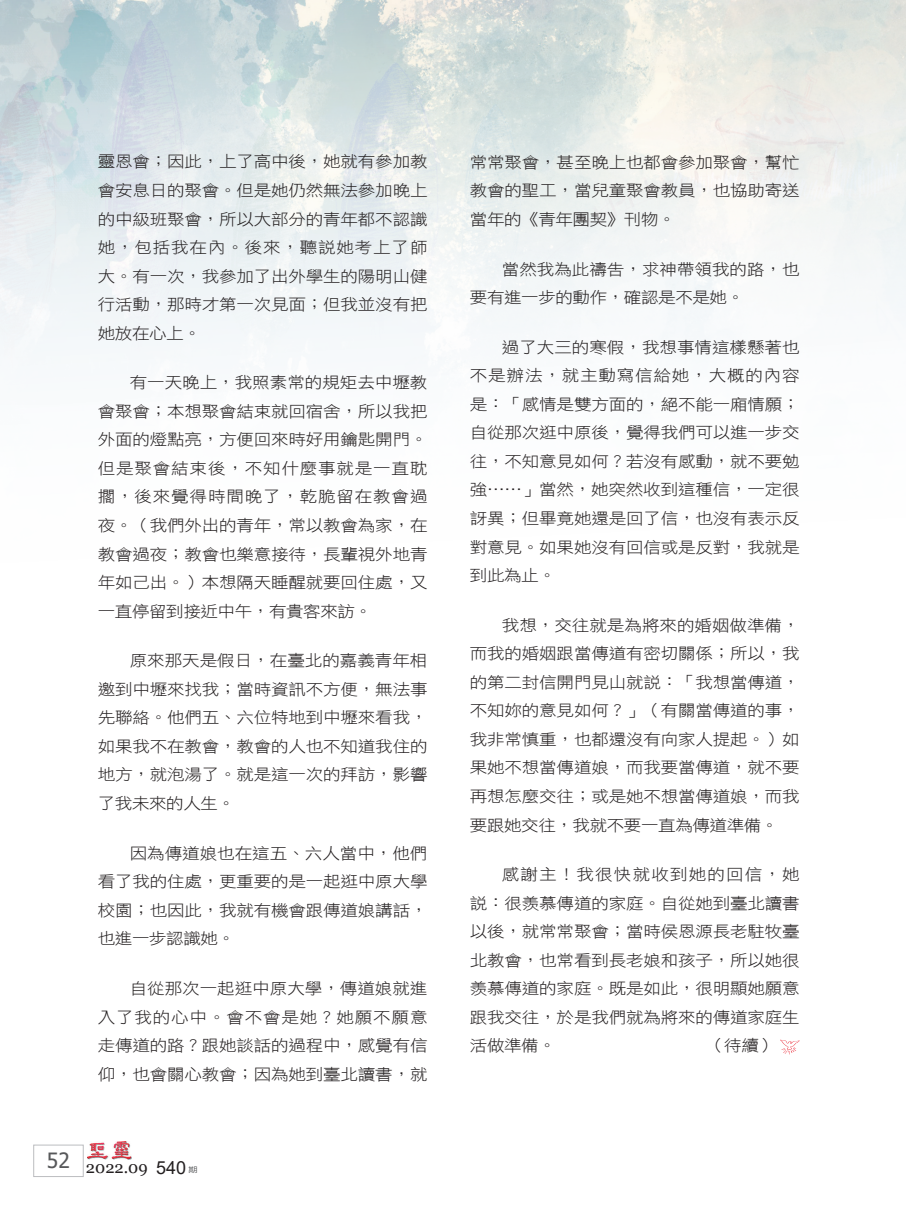
<style>
.page{position:relative;width:906px;height:1217px;background:#fff}
.page>*{position:absolute;margin:0;border:0;box-sizing:border-box;transform-origin:0 0}
.t1{font:16.5px "Georgia";color:#231f20}
.t2{font:15.75px/28.5px "DF Hei W3 WIN BF";letter-spacing:-.01em;color:#231f20;text-align:justify;scale:1.11 1}
.t3{font:7.5px "DF Hei W5 WIN BF";color:#57585a;scale:1.25 1}
.s1{font-family:"Arial";font-size:18px}
</style>
<div class="page">
<div style="left:33px;top:1144px;width:50px;height:32px;border:1px solid #bcbdc0"></div>
<img style="left:87px;top:1141px;width:44px;height:17px">
<img style="left:0;top:0;width:906px;height:354px">
<svg style="left:780px;top:1039px;width:19px;height:15px"></svg>
<p class="t2" style="left:98px;top:147px;width:298px">靈恩會；因此，上了高中後，她就有參加教會安息日的聚會。但是她仍然無法參加晚上的中級班聚會，所以大部分的青年都不認識她，包括我在內。後來，聽說她考上了師大。有一次，我參加了出外學生的陽明山健行活動，那時才第一次見面；但我並沒有把她放在心上。</p>
<p class="t2" style="left:98px;top:368px;width:298px;text-indent:32px">有一天晚上，我照素常的規矩去中壢教會聚會；本想聚會結束就回宿舍，所以我把外面的燈點亮，方便回來時好用鑰匙開門。但是聚會結束後，不知什麼事就是一直耽擱，後來覺得時間晚了，乾脆留在教會過夜。（我們外出的青年，常以教會為家，在教會過夜；教會也樂意接待，長輩視外地青年如己出。）本想隔天睡醒就要回住處，又一直停留到接近中午，有貴客來訪。</p>
<p class="t2" style="left:98px;top:646px;width:298px;text-indent:32px">原來那天是假日，在臺北的嘉義青年相邀到中壢來找我；當時資訊不方便，無法事先聯絡。他們五、六位特地到中壢來看我，如果我不在教會，教會的人也不知道我住的地方，就泡湯了。就是這一次的拜訪，影響了我未來的人生。</p>
<p class="t2" style="left:98px;top:838px;width:298px;text-indent:32px">因為傳道娘也在這五、六人當中，他們看了我的住處，更重要的是一起逛中原大學校園；也因此，我就有機會跟傳道娘講話，也進一步認識她。</p>
<p class="t2" style="left:98px;top:973px;width:298px;text-indent:32px">自從那次一起逛中原大學，傳道娘就進入了我的心中。會不會是她？她願不願意走傳道的路？跟她談話的過程中，感覺有信仰，也會關心教會；因為她到臺北讀書，就</p>
<p class="t1" style="left:47px;top:1156px;width:141px"><sup>52</sup> 2022.09 <span class="s1">540</span></p>
<p class="t3" style="left:188px;top:1165px;width:9px">期</p>
<p class="t2" style="left:470px;top:148px;width:298px">常常聚會，甚至晚上也都會參加聚會，幫忙教會的聖工，當兒童聚會教員，也協助寄送當年的《青年團契》刊物。</p>
<p class="t2" style="left:470px;top:254px;width:299px;text-indent:32px">當然我為此禱告，求神帶領我的路，也要有進一步的動作，確認是不是她。</p>
<p class="t2" style="left:470px;top:333px;width:299px;text-indent:32px">過了大三的寒假，我想事情這樣懸著也不是辦法，就主動寫信給她，大概的內容是：「感情是雙方面的，絕不能一廂情願；自從那次逛中原後，覺得我們可以進一步交往，不知意見如何？若沒有感動，就不要勉強……」當然，她突然收到這種信，一定很訝異；但畢竟她還是回了信，也沒有表示反對意見。如果她沒有回信或是反對，我就是到此為止。</p>
<p class="t2" style="left:470px;top:610px;width:299px;text-indent:32px">我想，交往就是為將來的婚姻做準備，而我的婚姻跟當傳道有密切關係；所以，我的第二封信開門見山就說：「我想當傳道，不知妳的意見如何？」（有關當傳道的事，我非常慎重，也都還沒有向家人提起。）如果她不想當傳道娘，而我要當傳道，就不要再想怎麼交往；或是她不想當傳道娘，而我要跟她交往，我就不要一直為傳道準備。</p>
<p class="t2" style="left:470px;top:860px;width:299px;text-indent:32px">感謝主！我很快就收到她的回信，她說：很羨慕傳道的家庭。自從她到臺北讀書以後，就常常聚會；當時侯恩源長老駐牧臺北教會，也常看到長老娘和孩子，所以她很羨慕傳道的家庭。既是如此，很明顯她願意跟我交往，於是我們就為將來的傳道家庭生活做準備。</p>
<p class="t2" style="left:707px;top:1031px;width:64px">（待續）</p>
</div>
